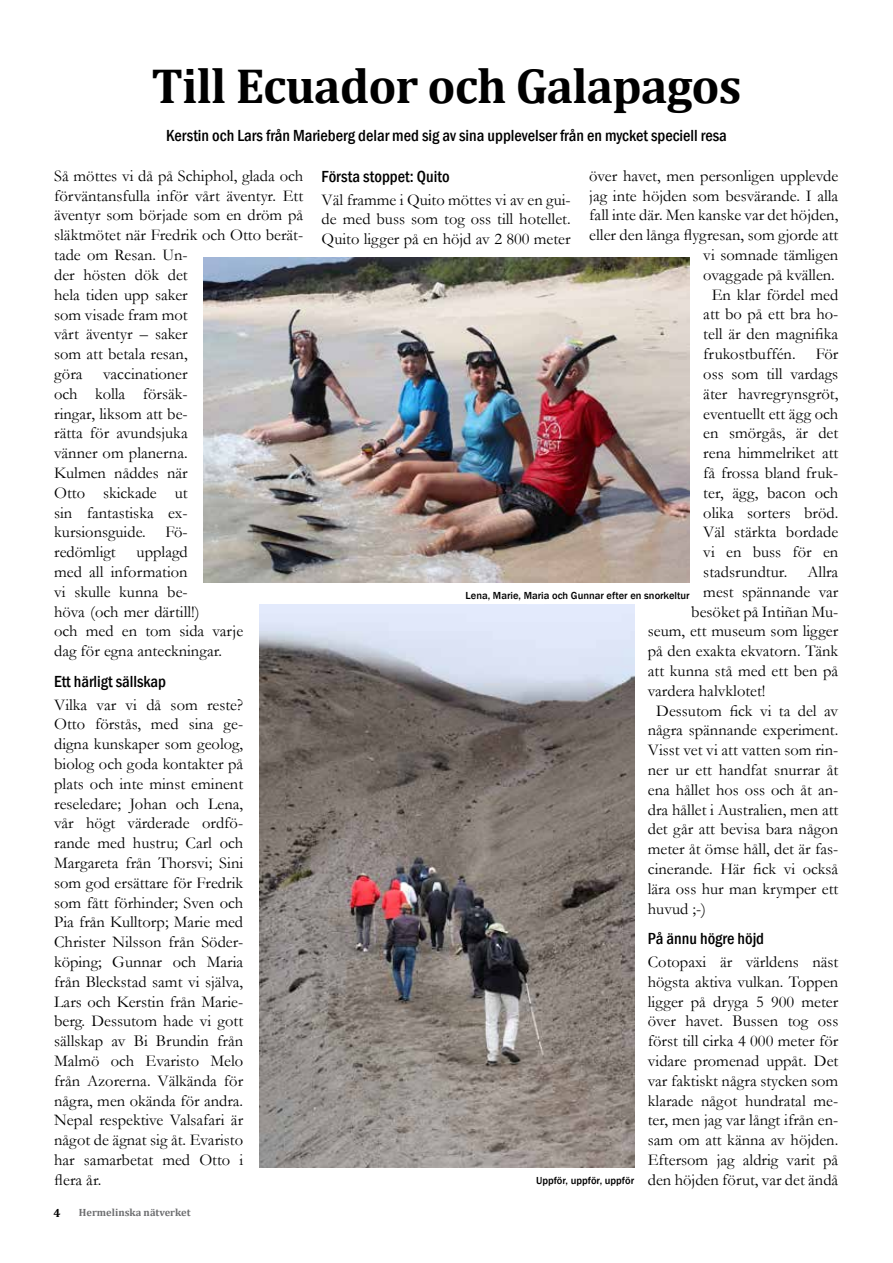
<style>
.page{position:relative;width:893px;height:1263px;background:#fff}
.page>*{position:absolute;margin:0;border:0;box-sizing:border-box;transform-origin:0 0}
.t1{font:700 49.5px "Cambria";letter-spacing:-.02em;color:#000}
.t2{font:16.5px/19.8px "Garamond";color:#000;text-align:justify}
.t3{font:500 condensed 16.5px "Franklin Gothic";color:#000}
.t4{font:700 12px "Cambria";color:#000}
.t5{font:500 10.5px "Franklin Gothic";color:#000}
.t6{font:700 10.5px "Cambria";color:#6d6e70}
</style>
<div class="page">
<img style="left:259px;top:605px;width:375px;height:562px">
<img style="left:204px;top:258px;width:486px;height:324px">
<h1 class="t1" style="left:152px;top:51px;width:591px">Till Ecuador och Galapagos</h1>
<p class="t3" style="left:166px;top:124px;width:562px">Kerstin och Lars från Marieberg delar med sig av sina upplevelser från en mycket speciell resa</p>
<p class="t2" style="left:54px;top:165px;width:251px;text-align:left">Så möttes vi då på Schiphol, glada och förväntansfulla inför vårt äventyr. Ett äventyr som började som en dröm på släktmötet när Fredrik och Otto berät&shy;tade om Resan. Un-<br>der hösten dök det<br>hela tiden upp saker<br>som visade fram mot<br>vårt äventyr – saker<br>som att betala resan,<br>göra vaccinationer<br>och kolla försäk-<br>ringar, liksom att be-<br>rätta för avundsjuka<br>vänner om planerna.<br>Kulmen nåddes när<br>Otto skickade ut<br>sin fantastiska ex-<br>kursionsguide. Fö-<br>redömligt</p>
<p class="t2" style="left:54px;top:542px;width:191px;text-align:left;text-indent:82px">upplagd<br>med all information<br>vi skulle kunna be-<br>höva (och mer därtill!)<br>och med en tom sida varje dag för egna anteckningar.</p>
<p class="t3" style="left:54px;top:670px;width:113px">Ett härligt sällskap</p>
<p class="t2" style="left:54px;top:694px;width:191px">Vilka var vi då som reste?<br>Otto förstås, med sina ge&shy;digna kunskaper som geolog, biolog och goda kontakter på plats och inte minst eminent reseledare; Johan och Lena, vår högt värderade ordfö&shy;rande med hustru; Carl och Margareta från Thorsvi; Sini som god ersättare för Fredrik som fått förhinder; Sven och Pia från Kulltorp; Marie med Christer Nilsson från Söder&shy;köping; Gunnar och Maria från Bleckstad samt vi själva, Lars och Kerstin från Marie&shy;berg. Dessutom hade vi gott sällskap av Bi Brundin från Malmö och Evaristo Melo från Azorerna. Välkända för några, men okända för andra.<br>Nepal respektive Valsafari är något de ägnat sig åt. Evaristo har samarbetat med Otto i flera år.</p>
<p class="t4" style="left:54px;top:1204px;width:9px">4</p>
<p class="t6" style="left:79px;top:1205px;width:113px">Hermelinska nätverket</p>
<p class="t2" style="left:589px;top:165px;width:250px">över havet, men personligen upplevde</p>
<p class="t2" style="left:589px;top:185px;width:250px">jag inte höjden som besvärande. I alla</p>
<p class="t2" style="left:589px;top:205px;width:250px">fall inte där. Men kanske var det höjden,</p>
<p class="t2" style="left:589px;top:225px;width:251px">eller den långa flygresan, som gjorde att</p>
<p class="t2" style="left:703px;top:245px;width:136px">vi somnade tämligen</p>
<p class="t2" style="left:703px;top:264px;width:133px">ovaggade på kvällen.</p>
<p class="t2" style="left:712px;top:284px;width:128px">En klar fördel med</p>
<p class="t2" style="left:703px;top:304px;width:136px">att bo på ett bra ho-</p>
<p class="t2" style="left:703px;top:324px;width:137px">tell är den magnifika</p>
<p class="t2" style="left:703px;top:344px;width:136px">frukostbuffén. För</p>
<p class="t2" style="left:703px;top:363px;width:136px">oss som till vardags</p>
<p class="t2" style="left:703px;top:383px;width:137px">äter havregrynsgröt,</p>
<p class="t2" style="left:703px;top:403px;width:137px">eventuellt ett ägg och</p>
<p class="t2" style="left:703px;top:423px;width:137px">en smörgås, är det</p>
<p class="t2" style="left:703px;top:443px;width:137px">rena himmelriket att</p>
<p class="t2" style="left:703px;top:462px;width:137px">få frossa bland fruk-</p>
<p class="t2" style="left:703px;top:482px;width:136px">ter, ägg, bacon och</p>
<p class="t2" style="left:703px;top:502px;width:136px">olika sorters bröd.</p>
<p class="t2" style="left:703px;top:522px;width:136px">Väl stärkta bordade</p>
<p class="t2" style="left:703px;top:542px;width:137px">vi en buss för en</p>
<p class="t2" style="left:703px;top:561px;width:136px">stadsrundtur. Allra</p>
<p class="t2" style="left:703px;top:581px;width:136px">mest spännande var</p>
<p class="t2" style="left:691px;top:601px;width:149px">besöket på Intiñan Mu-</p>
<p class="t2" style="left:648px;top:621px;width:192px">seum, ett museum som ligger</p>
<p class="t2" style="left:648px;top:641px;width:192px">på den exakta ekvatorn. Tänk</p>
<p class="t2" style="left:648px;top:660px;width:192px">att kunna stå med ett ben på</p>
<p class="t2" style="left:648px;top:680px;width:119px">vardera halvklotet!</p>
<p class="t2" style="left:656px;top:700px;width:184px">Dessutom fick vi ta del av</p>
<p class="t2" style="left:648px;top:720px;width:192px">några spännande experiment.</p>
<p class="t2" style="left:648px;top:740px;width:192px">Visst vet vi att vatten som rin-</p>
<p class="t2" style="left:648px;top:759px;width:192px">ner ur ett handfat snurrar åt</p>
<p class="t2" style="left:648px;top:779px;width:192px">ena hållet hos oss och åt an-</p>
<p class="t2" style="left:648px;top:799px;width:192px">dra hållet i Australien, men att</p>
<p class="t2" style="left:648px;top:819px;width:192px">det går att bevisa bara någon</p>
<p class="t2" style="left:648px;top:839px;width:192px">meter åt ömse håll, det är fas-</p>
<p class="t2" style="left:648px;top:858px;width:192px">cinerande. Här fick vi också</p>
<p class="t2" style="left:648px;top:878px;width:192px">lära oss hur man krymper ett</p>
<p class="t2" style="left:648px;top:898px;width:60px">huvud ;-)</p>
<p class="t3" style="left:648px;top:928px;width:118px">På ännu högre höjd</p>
<p class="t2" style="left:648px;top:951px;width:192px">Cotopaxi är världens näst högsta aktiva vulkan. Toppen ligger på dryga 5 900 meter över havet. Bussen tog oss först till cirka 4 000 meter för vidare promenad uppåt. Det var faktiskt några stycken som klarade något hundratal me&shy;ter, men jag var långt ifrån en&shy;sam om att känna av höjden.<br>Eftersom jag aldrig varit på den höjden förut, var det ändå</p>
<p class="t3" style="left:322px;top:165px;width:129px">Första stoppet: Quito</p>
<p class="t2" style="left:322px;top:189px;width:251px">Väl framme i Quito möttes vi av en gui&shy;de med buss som tog oss till hotellet.<br>Quito ligger på en höjd av 2 800 meter</p>
<p class="t5" style="left:466px;top:589px;width:226px">Lena, Marie, Maria och Gunnar efter en snorkeltur</p>
<p class="t5" style="left:536px;top:1174px;width:100px">Uppför, uppför, uppför</p>
</div>
